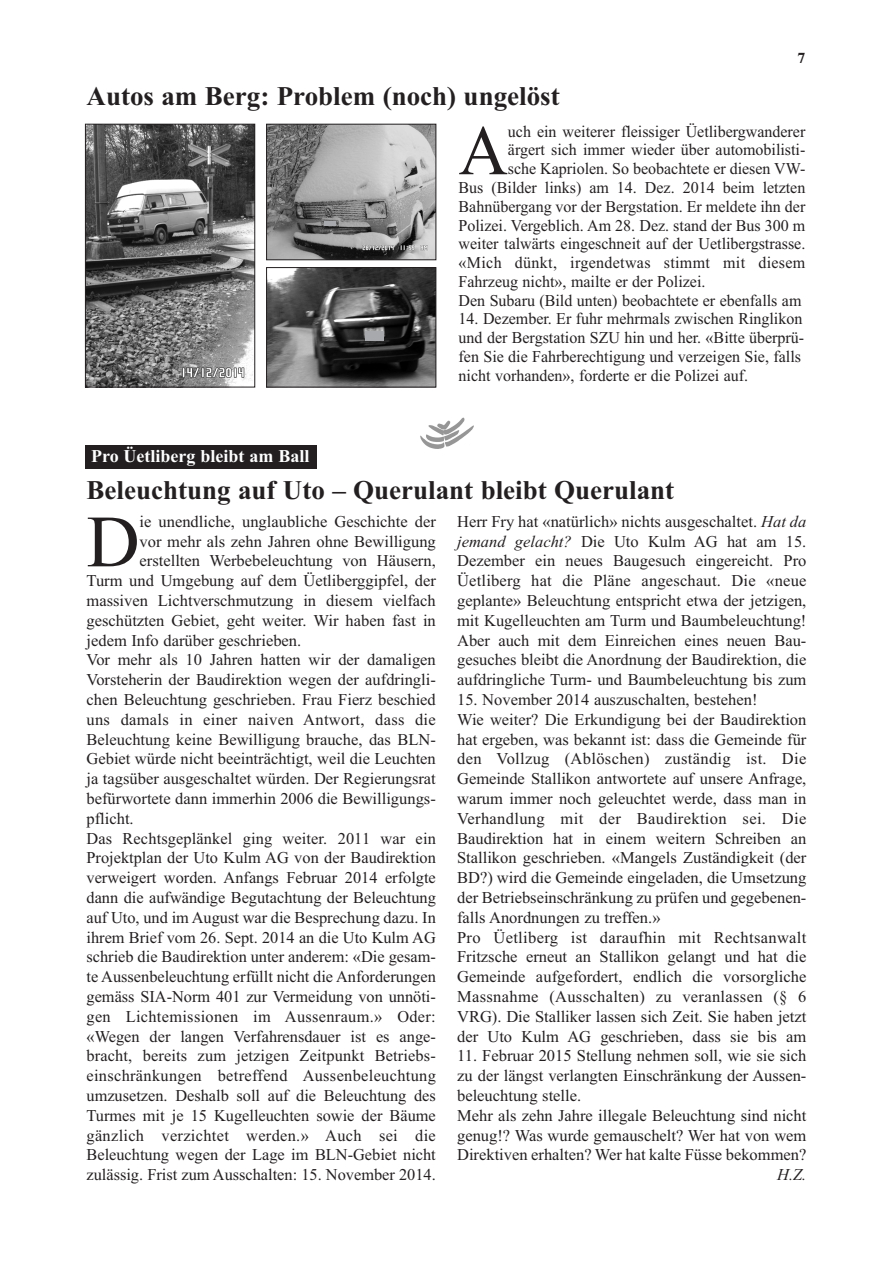
<style>
.page{position:relative;width:893px;height:1263px;background:#fff}
.page>*{position:absolute;margin:0;border:0;box-sizing:border-box;transform-origin:0 0}
.t1{font:73.65px "Times New Roman";color:#231f20}
.t2{font:70.65px "Times New Roman";color:#231f20}
.t3{font:700 27px "Times New Roman";color:#231f20}
.t4{font:700 18px "Times New Roman";color:#fff}
.t5{font:16.5px/19.8px "Times New Roman";color:#231f20}
.t6{font:16.5px "Times New Roman";letter-spacing:.02em;color:#231f20}
.t7{font:italic 16.5px "Times New Roman";color:#231f20}
.t8{font:700 15px "Times";color:#231f20}
.s1{font-style:italic}
</style>
<div class="page">
<img style="left:87px;top:126px;width:166px;height:259px">
<div style="left:85px;top:124px;width:170px;height:263px;border:1px solid #231f20"></div>
<img style="left:268px;top:126px;width:166px;height:132px">
<div style="left:266px;top:124px;width:170px;height:136px;border:1px solid #231f20"></div>
<div style="left:85px;top:445px;width:232px;height:24px;background:#231f20"></div>
<img style="left:268px;top:269px;width:166px;height:116px">
<div style="left:266px;top:267px;width:170px;height:120px;border:1px solid #231f20"></div>
<div style="left:325px;top:221px;width:11px;height:5px;background:#a8a9ad"></div>
<div style="left:366px;top:331px;width:18px;height:10px;background:#a8a9ad"></div>
<img style="left:420px;top:417px;width:54px;height:32px">
<h3 class="t3" style="left:87px;top:80px;width:475px">Autos am Berg: Problem (noch) ungelöst</h3>
<p class="t8" style="left:798px;top:49px;width:9px">7</p>
<p class="t4" style="left:91px;top:445px;width:220px">Pro Üetliberg bleibt am Ball</p>
<h2 class="t2" style="left:459px;top:109px;width:51px">A</h2>
<p class="t5" style="left:508px;top:121px;width:299px">uch ein weiterer fleissiger Üetlibergwanderer</p>
<p class="t5" style="left:508px;top:140px;width:299px">ärgert sich immer wieder über automobilisti-</p>
<p class="t5" style="left:508px;top:159px;width:299px">sche Kapriolen. So beobachtete er diesen VW-</p>
<p class="t5" style="left:459px;top:177px;width:348px">Bus (Bilder links) am 14. Dez. 2014 beim letzten</p>
<p class="t5" style="left:459px;top:196px;width:348px">Bahnübergang vor der Bergstation. Er meldete ihn der</p>
<p class="t5" style="left:459px;top:215px;width:348px">Polizei. Vergeblich. Am 28. Dez. stand der Bus 300 m</p>
<p class="t5" style="left:459px;top:234px;width:348px">weiter talwärts eingeschneit auf der Uetlibergstrasse.</p>
<p class="t6" style="left:459px;top:253px;width:348px">«Mich dünkt, irgendetwas stimmt mit diesem</p>
<p class="t5" style="left:459px;top:271px;width:248px">Fahrzeug nicht», mailte er der Polizei.</p>
<p class="t5" style="left:459px;top:290px;width:344px">Den Subaru (Bild unten) beobachtete er ebenfalls am</p>
<p class="t5" style="left:459px;top:309px;width:347px;line-height:18.8px">14. Dezember. Er fuhr mehrmals zwischen Ringlikon und der Bergstation SZU hin und her. «Bitte überprü&shy;fen Sie die Fahrberechtigung und verzeigen Sie, falls nicht vorhanden», forderte er die Polizei auf.</p>
<h3 class="t3" style="left:87px;top:474px;width:589px">Beleuchtung auf Uto – Querulant bleibt Querulant</h3>
<h1 class="t1" style="left:87px;top:498px;width:55px">D</h1>
<p class="t5" style="left:140px;top:511px;width:298px">ie unendliche, unglaubliche Geschichte der</p>
<p class="t5" style="left:140px;top:531px;width:298px">vor mehr als zehn Jahren ohne Bewilligung</p>
<p class="t5" style="left:140px;top:551px;width:298px">erstellten Werbebeleuchtung von Häusern,</p>
<p class="t5" style="left:87px;top:570px;width:351px">Turm und Umgebung auf dem Üetliberggipfel, der</p>
<p class="t5" style="left:87px;top:590px;width:351px">massiven Lichtverschmutzung in diesem vielfach</p>
<p class="t5" style="left:87px;top:610px;width:351px">geschützten Gebiet, geht weiter. Wir haben fast in</p>
<p class="t5" style="left:87px;top:630px;width:216px">jedem Info darüber geschrieben.</p>
<p class="t5" style="left:87px;top:650px;width:351px">Vor mehr als 10 Jahren hatten wir der damaligen</p>
<p class="t5" style="left:87px;top:669px;width:351px">Vorsteherin der Baudirektion wegen der aufdringli-</p>
<p class="t5" style="left:87px;top:689px;width:351px">chen Beleuchtung geschrieben. Frau Fierz beschied</p>
<p class="t6" style="left:87px;top:709px;width:351px">uns damals in einer naiven Antwort, dass die</p>
<p class="t5" style="left:87px;top:729px;width:351px">Beleuchtung keine Bewilligung brauche, das BLN-</p>
<p class="t5" style="left:87px;top:749px;width:351px">Gebiet würde nicht beeinträchtigt, weil die Leuchten</p>
<p class="t5" style="left:87px;top:768px;width:351px">ja tagsüber ausgeschaltet würden. Der Regierungsrat</p>
<p class="t5" style="left:87px;top:788px;width:351px">befürwortete dann immerhin 2006 die Bewilligungs-</p>
<p class="t5" style="left:87px;top:808px;width:49px">pflicht.</p>
<p class="t5" style="left:87px;top:828px;width:351px">Das Rechtsgeplänkel ging weiter. 2011 war ein</p>
<p class="t5" style="left:87px;top:848px;width:351px">Projektplan der Uto Kulm AG von der Baudirektion</p>
<p class="t5" style="left:87px;top:867px;width:351px">verweigert worden. Anfangs Februar 2014 erfolgte</p>
<p class="t5" style="left:87px;top:887px;width:351px">dann die aufwändige Begutachtung der Beleuchtung</p>
<p class="t5" style="left:87px;top:907px;width:351px">auf Uto, und im August war die Besprechung dazu. In</p>
<p class="t5" style="left:87px;top:927px;width:351px">ihrem Brief vom 26. Sept. 2014 an die Uto Kulm AG</p>
<p class="t5" style="left:87px;top:947px;width:351px">schrieb die Baudirektion unter anderem: «Die gesam-</p>
<p class="t5" style="left:87px;top:966px;width:351px">te Aussenbeleuchtung erfüllt nicht die Anforderungen</p>
<p class="t5" style="left:87px;top:986px;width:351px">gemäss SIA-Norm 401 zur Vermeidung von unnöti-</p>
<p class="t6" style="left:87px;top:1006px;width:351px">gen Lichtemissionen im Aussenraum.» Oder:</p>
<p class="t5" style="left:87px;top:1026px;width:351px">«Wegen der langen Verfahrensdauer ist es ange-</p>
<p class="t5" style="left:87px;top:1046px;width:351px">bracht, bereits zum jetzigen Zeitpunkt Betriebs-</p>
<p class="t6" style="left:87px;top:1066px;width:351px">einschränkungen betreffend Aussenbeleuchtung</p>
<p class="t5" style="left:87px;top:1085px;width:351px">umzusetzen. Deshalb soll auf die Beleuchtung des</p>
<p class="t5" style="left:87px;top:1105px;width:351px">Turmes mit je 15 Kugelleuchten sowie der Bäume</p>
<p class="t6" style="left:87px;top:1125px;width:351px">gänzlich verzichtet werden.» Auch sei die</p>
<p class="t5" style="left:87px;top:1145px;width:351px">Beleuchtung wegen der Lage im BLN-Gebiet nicht</p>
<p class="t5" style="left:87px;top:1164px;width:351px">zulässig. Frist zum Ausschalten: 15. November 2014.</p>
<p class="t5" style="left:457px;top:511px;width:351px;text-align:justify">Herr Fry hat «natürlich» nichts ausgeschaltet. <span class="s1">Hat da jemand gelacht?</span> Die Uto Kulm AG hat am 15.<br>Dezember ein neues Baugesuch eingereicht. Pro Üetliberg hat die Pläne angeschaut. Die «neue geplante» Beleuchtung entspricht etwa der jetzigen, mit Kugelleuchten am Turm und Baumbeleuchtung!<br>Aber auch mit dem Einreichen eines neuen Bau&shy;gesuches bleibt die Anordnung der Baudirektion, die aufdringliche Turm- und Baumbeleuchtung bis zum</p>
<p class="t5" style="left:457px;top:689px;width:351px">15. November 2014 auszuschalten, bestehen!<br>Wie weiter? Die Erkundigung bei der Baudirektion hat ergeben, was bekannt ist: dass die Gemeinde für den Vollzug (Ablöschen) zuständig ist. Die Gemeinde Stallikon antwortete auf unsere Anfrage, warum immer noch geleuchtet werde, dass man in Verhandlung mit der Baudirektion sei. Die Baudirektion hat in einem weitern Schreiben an Stallikon geschrieben. «Mangels Zuständigkeit (der BD?) wird die Gemeinde eingeladen, die Umsetzung der Betriebseinschränkung zu prüfen und gegebenen&shy;falls Anordnungen zu treffen.»<br>Pro Üetliberg ist daraufhin mit Rechtsanwalt Fritzsche erneut an Stallikon gelangt und hat die Gemeinde aufgefordert, endlich die vorsorgliche Massnahme (Ausschalten) zu veranlassen (§ 6<br>VRG). Die Stalliker lassen sich Zeit. Sie haben jetzt der Uto Kulm AG geschrieben, dass sie bis am</p>
<p class="t5" style="left:457px;top:1046px;width:351px">11. Februar 2015 Stellung nehmen soll, wie sie sich zu der längst verlangten Einschränkung der Aussen&shy;beleuchtung stelle.<br>Mehr als zehn Jahre illegale Beleuchtung sind nicht genug!? Was wurde gemauschelt? Wer hat von wem Direktiven erhalten? Wer hat kalte Füsse bekommen?</p>
<p class="t7" style="left:777px;top:1165px;width:31px">H.Z.</p>
</div>
